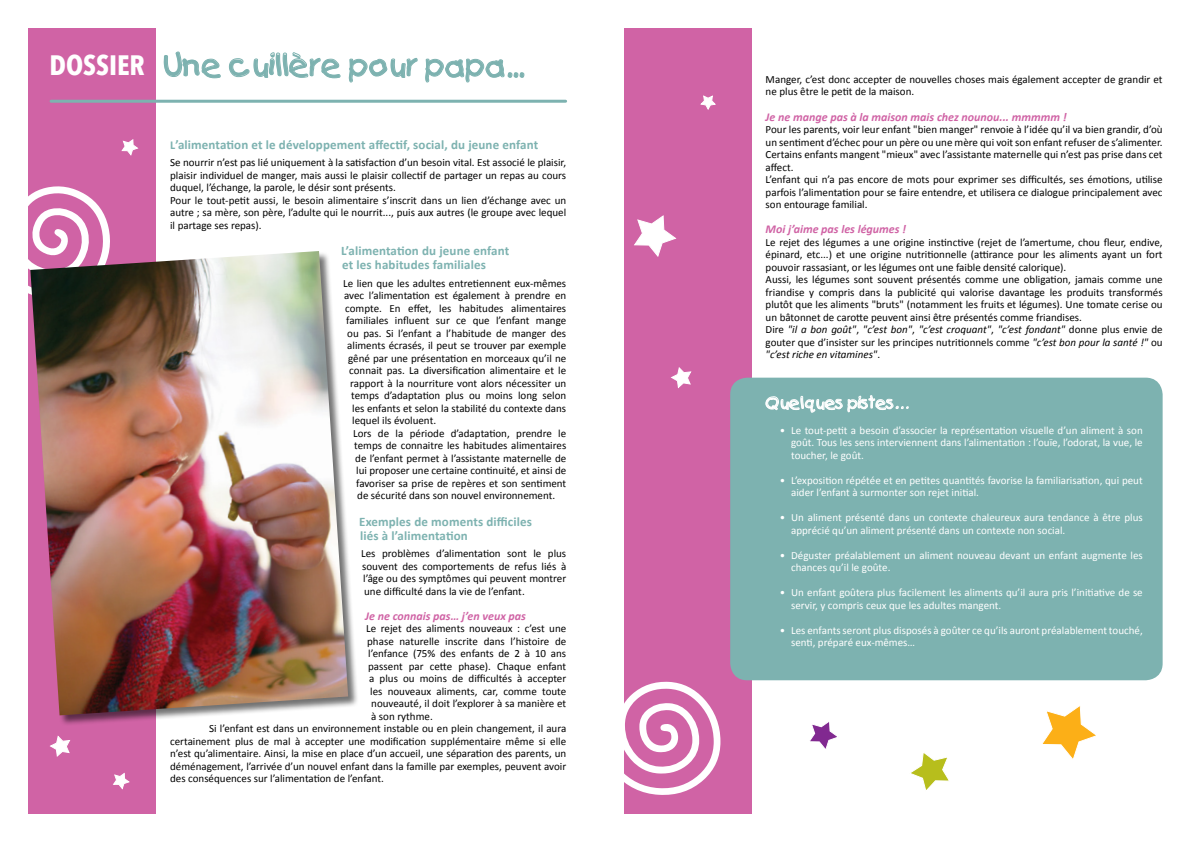
<style>
.page{position:relative;width:1191px;height:842px;background:#fff}
.page>*{position:absolute;margin:0;border:0;box-sizing:border-box;transform-origin:0 0}
.t1{font:30px "Kids Plain";color:#7db2b0}
.t2{font:16px "Kids Plain";color:#fff}
.t3{font:700 13px/14px "Calibri";letter-spacing:.01em;color:#7db2b0}
.t4{font:italic 700 12px "Calibri";color:#d063a5}
.t5{font:11px/12.5px "Calibri";color:#000}
.t6{font:11px/12.5px "Calibri";color:#fff}
.s1{font-family:"Avenir Next Condensed";font-weight:700;font-size:28px;color:#fff}
.s2{font-size:12px}
.s3{font-style:italic}
</style>
<div class="page">
<div style="left:624px;top:28px;width:127px;height:786px;background:#d063a5"></div>
<div style="left:730px;top:378px;width:432px;height:302px;background:#7db2b0;border-radius:17px"></div>
<div style="left:28px;top:28px;width:128px;height:786px;background:#d063a5"></div>
<svg style="left:163px;top:51px;width:58px;height:28px"></svg>
<svg style="left:229px;top:52px;width:112px;height:27px"></svg>
<svg style="left:348px;top:58px;width:70px;height:25px"></svg>
<svg style="left:425px;top:58px;width:99px;height:25px"></svg>
<hr style="left:51px;top:100px;width:514px;height:3px;background:#7db2b0">
<svg style="left:765px;top:395px;width:144px;height:18px"></svg>
<svg style="left:28px;top:186px;width:82px;height:108px"></svg>
<svg style="left:121px;top:139px;width:18px;height:17px"></svg>
<svg style="left:113px;top:772px;width:17px;height:18px"></svg>
<svg style="left:671px;top:367px;width:21px;height:22px"></svg>
<svg style="left:700px;top:95px;width:16px;height:15px"></svg>
<svg style="left:50px;top:735px;width:21px;height:22px"></svg>
<svg style="left:634px;top:215px;width:43px;height:42px"></svg>
<svg style="left:911px;top:753px;width:38px;height:37px"></svg>
<svg style="left:810px;top:722px;width:27px;height:27px"></svg>
<svg style="left:1042px;top:706px;width:54px;height:53px"></svg>
<svg style="left:624px;top:681px;width:96px;height:114px"></svg>
<div style="left:30px;top:251px;width:329px;height:475px;background:#000;opacity:.55"></div>
<img style="left:30px;top:251px;width:318px;height:464px">
<h1 class="t1" style="left:50px;top:47px;width:475px"><span class="s1">DOSSIER</span> Une cuillère pour papa...</h1>
<p class="t3" style="left:170px;top:137px;width:369px"><span class="s2">L</span>’alimentation et le développement affectif, social, du jeune enfant</p>
<p class="t5" style="left:170px;top:156px;width:397px">Se nourrir n’est pas lié uniquement à la satisfaction d’un besoin vital. Est associé le plaisir, plaisir individuel de manger, mais aussi le plaisir collectif de partager un repas au cours duquel, l’échange, la parole, le désir sont présents.<br>Pour le tout-petit aussi, le besoin alimentaire s’inscrit dans un lien d’échange avec un autre ; sa mère, son père, l’adulte qui le nourrit..., puis aux autres (le groupe avec lequel il partage ses repas).</p>
<p class="t3" style="left:341px;top:243px;width:170px">L’alimentation du jeune enfant et les habitudes familiales</p>
<p class="t5" style="left:343px;top:276px;width:225px">Le lien que les adultes entretiennent eux-mêmes</p>
<p class="t5" style="left:344px;top:289px;width:224px">avec l’alimentation est également à prendre en</p>
<p class="t5" style="left:345px;top:301px;width:223px">compte. En effet, les habitudes alimentaires</p>
<p class="t5" style="left:346px;top:314px;width:221px">familiales influent sur ce que l’enfant mange</p>
<p class="t5" style="left:347px;top:326px;width:220px">ou pas. Si l’enfant a l’habitude de manger des</p>
<p class="t5" style="left:347px;top:339px;width:221px">aliments écrasés, il peut se trouver par exemple</p>
<p class="t5" style="left:348px;top:351px;width:219px">gêné par une présentation en morceaux qu’il ne</p>
<p class="t5" style="left:349px;top:364px;width:218px">connait pas. La diversification alimentaire et le</p>
<p class="t5" style="left:350px;top:376px;width:217px">rapport à la nourriture vont alors nécessiter un</p>
<p class="t5" style="left:351px;top:389px;width:216px">temps d’adaptation plus ou moins long selon</p>
<p class="t5" style="left:352px;top:401px;width:215px">les enfants et selon la stabilité du contexte dans</p>
<p class="t5" style="left:352px;top:414px;width:85px">lequel ils évoluent.</p>
<p class="t5" style="left:353px;top:426px;width:215px">Lors de la période d’adaptation, prendre le</p>
<p class="t5" style="left:354px;top:439px;width:214px">temps de connaitre les habitudes alimentaires</p>
<p class="t5" style="left:355px;top:451px;width:213px">de l’enfant permet à l’assistante maternelle de</p>
<p class="t5" style="left:356px;top:464px;width:212px">lui proposer une certaine continuité, et ainsi de</p>
<p class="t5" style="left:356px;top:476px;width:212px">favoriser sa prise de repères et son sentiment</p>
<p class="t5" style="left:357px;top:489px;width:199px">de sécurité dans son nouvel environnement.</p>
<p class="t3" style="left:359px;top:514px;width:174px">Exemples de moments difficiles liés à l’alimentation</p>
<p class="t5" style="left:361px;top:547px;width:207px;text-align:justify">Les problèmes d’alimentation sont le plus souvent des comportements de refus liés à l’âge ou des symptômes qui peuvent montrer une difficulté dans la vie de l’enfant.</p>
<p class="t4" style="left:365px;top:608px;width:162px">Je ne connais pas… j’en veux pas</p>
<p class="t5" style="left:366px;top:622px;width:202px">Le rejet des aliments nouveaux : c’est une</p>
<p class="t5" style="left:367px;top:634px;width:200px">phase naturelle inscrite dans l’histoire de</p>
<p class="t5" style="left:368px;top:647px;width:199px">l’enfance (75% des enfants de 2 à 10 ans</p>
<p class="t5" style="left:368px;top:659px;width:200px">passent par cette phase). Chaque enfant</p>
<p class="t5" style="left:369px;top:672px;width:199px">a plus ou moins de difficultés à accepter</p>
<p class="t5" style="left:370px;top:684px;width:198px">les nouveaux aliments, car, comme toute</p>
<p class="t5" style="left:371px;top:697px;width:196px">nouveauté, il doit l’explorer à sa manière et</p>
<p class="t5" style="left:371px;top:709px;width:63px">à son rythme.</p>
<p class="t5" style="left:209px;top:722px;width:358px">Si l’enfant est dans un environnement instable ou en plein changement, il aura</p>
<p class="t5" style="left:170px;top:734px;width:397px">certainement plus de mal à accepter une modification supplémentaire même si elle</p>
<p class="t5" style="left:170px;top:747px;width:397px">n’est qu’alimentaire. Ainsi, la mise en place d’un accueil, une séparation des parents, un</p>
<p class="t5" style="left:170px;top:759px;width:397px">déménagement, l’arrivée d’un nouvel enfant dans la famille par exemples, peuvent avoir</p>
<p class="t5" style="left:170px;top:772px;width:215px">des conséquences sur l’alimentation de l’enfant.</p>
<p class="t5" style="left:765px;top:73px;width:398px">Manger, c’est donc accepter de nouvelles choses mais également accepter de grandir et ne plus être le petit de la maison.</p>
<p class="t4" style="left:765px;top:109px;width:302px">Je ne mange pas à la maison mais chez nounou... mmmmm !</p>
<p class="t5" style="left:765px;top:123px;width:398px">Pour les parents, voir leur enfant "bien manger" renvoie à l’idée qu’il va bien grandir, d’où un sentiment d’échec pour un père ou une mère qui voit son enfant refuser de s’alimenter.<br>Certains enfants mangent "mieux" avec l’assistante maternelle qui n’est pas prise dans cet affect.<br>L’enfant qui n’a pas encore de mots pour exprimer ses difficultés, ses émotions, utilise parfois l’alimentation pour se faire entendre, et utilisera ce dialogue principalement avec son entourage familial.</p>
<p class="t4" style="left:765px;top:222px;width:142px">Moi j’aime pas les légumes !</p>
<p class="t5" style="left:765px;top:235px;width:398px">Le rejet des légumes a une origine instinctive (rejet de l’amertume, chou fleur, endive, épinard, etc...) et une origine nutritionnelle (attirance pour les aliments ayant un fort pouvoir rassasiant, or les légumes ont une faible densité calorique).<br>Aussi, les légumes sont souvent présentés comme une obligation, jamais comme une friandise y compris dans la publicité qui valorise davantage les produits transformés plutôt que les aliments "bruts" (notamment les fruits et légumes). Une tomate cerise ou un bâtonnet de carotte peuvent ainsi être présentés comme friandises.<br>Dire <span class="s3">"il a bon goût"</span>, <span class="s3">"c’est bon"</span>, <span class="s3">"c’est croquant"</span>, <span class="s3">"c’est fondant"</span> donne plus envie de gouter que d’insister sur les principes nutritionnels comme <span class="s3">"c’est bon pour la santé !"</span> ou <span class="s3">"c’est riche en vitamines"</span>.</p>
<h2 class="t2" style="left:765px;top:393px;width:145px">Quelques pistes…</h2>
<p class="t6" style="left:791px;top:423px;width:353px;text-align:justify;text-indent:-11px">• Le tout-petit a besoin d’associer la représentation visuelle d’un aliment à son goût. Tous les sens interviennent dans l’alimentation : l’ouïe, l’odorat, la vue, le toucher, le goût.</p>
<p class="t6" style="left:791px;top:473px;width:353px;text-indent:-11px">• L’exposition répétée et en petites quantités favorise la familiarisation, qui peut aider l’enfant à surmonter son rejet initial.</p>
<p class="t6" style="left:791px;top:511px;width:353px;text-indent:-11px">• Un aliment présenté dans un contexte chaleureux aura tendance à être plus apprécié qu’un aliment présenté dans un contexte non social.</p>
<p class="t6" style="left:791px;top:548px;width:353px;text-indent:-11px">• Déguster préalablement un aliment nouveau devant un enfant augmente les chances qu’il le goûte.</p>
<p class="t6" style="left:791px;top:586px;width:353px;text-indent:-11px">• Un enfant goûtera plus facilement les aliments qu’il aura pris l’initiative de se servir, y compris ceux que les adultes mangent.</p>
<p class="t6" style="left:791px;top:623px;width:353px;text-indent:-11px">• Les enfants seront plus disposés à goûter ce qu’ils auront préalablement touché, senti, préparé eux-mêmes…</p>
</div>
